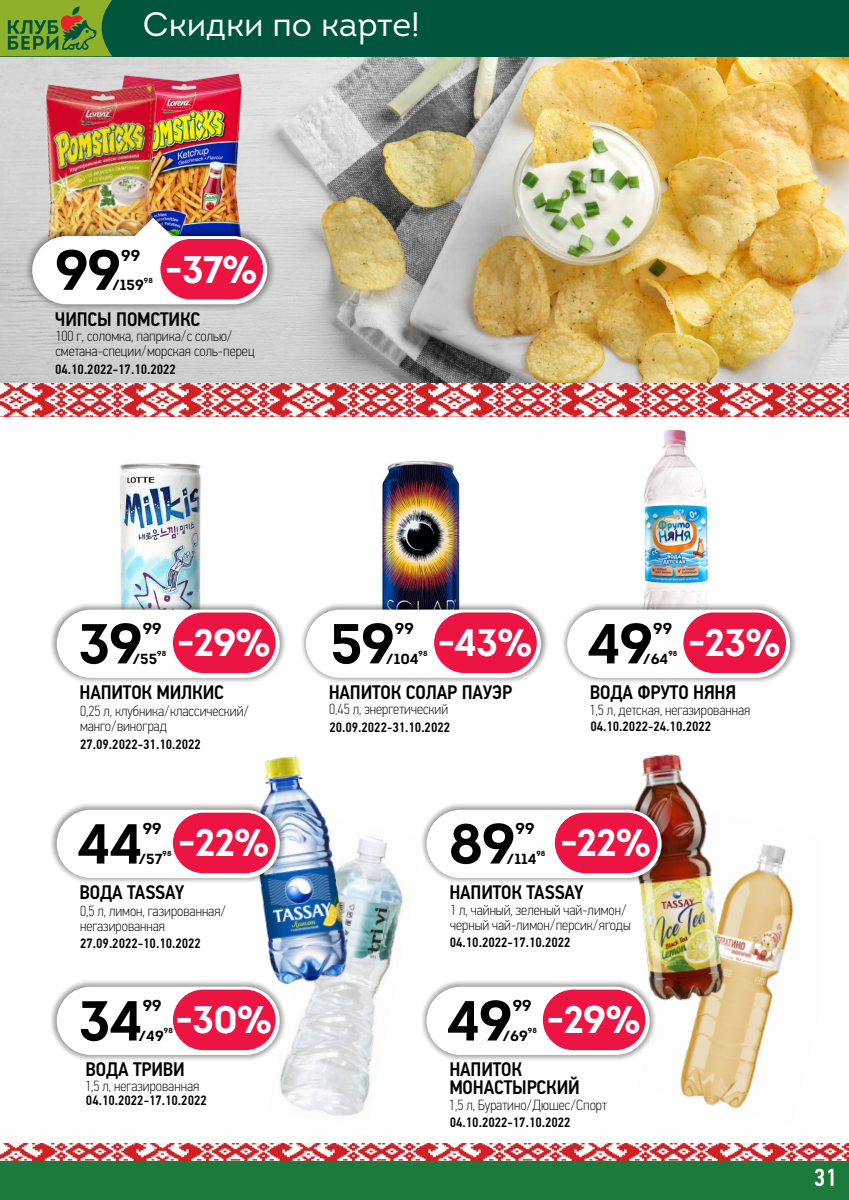
<style>
.page{position:relative;width:849px;height:1200px;background:#fff}
.page>*{position:absolute;margin:0;border:0;box-sizing:border-box;transform-origin:0 0}
.t1{font:700 56.25px "Intro";letter-spacing:-.03em;color:#000}
.t2{font:56.25px "Intro Bold Caps";color:#000}
.t3{font:38.25px "Intro Bold Caps";color:#fff}
.t4{font:33.75px "Intro";color:#fefefe}
.t5{font:500 24.75px "PF Din Text Cond Pro";color:#fff}
.t6{font:500 19.75px/18.8px "PF Din Text Cond Pro";letter-spacing:-.01em;color:#000}
.t7{font:15.75px "Intro Bold Caps";color:#000}
.t8{font:100 14.75px/15.2px "PF Din Text Cond Pro";color:#000}
.t9{font:700 14.5px "Intro";color:#000}
.t10{font:14.5px "Intro Bold Caps";color:#000}
.t11{font:500 13.75px "PF Din Text Cond Pro";color:#000}
.t12{font:7.25px "Intro Bold Caps";color:#000}
.s1{font-family:"Intro";font-weight:700}
.s2{font-family:"Intro Bold Caps";font-weight:400}
</style>
<div class="page">
<img style="left:0;top:56px;width:848px;height:328px">
<img style="left:680px;top:844px;width:114px;height:265px">
<div style="left:0;top:0;width:848px;height:56px;background:#00553d"></div>
<svg style="left:0;top:0;width:112px;height:56px;fill:#8fb129"></svg>
<svg style="left:8px;top:6px;width:88px;height:44px"></svg>
<img style="left:120px;top:463px;width:82px;height:136px">
<div style="left:46px;top:599px;width:244px;height:89px;background:#000;opacity:.49"></div>
<svg style="left:57px;top:610px;width:223px;height:68px"></svg>
<div style="left:173px;top:613px;width:102px;height:60px;background:#ec1443;border-radius:30px"></div>
<img style="left:382px;top:460px;width:78px;height:139px">
<div style="left:295px;top:599px;width:256px;height:89px;background:#000;opacity:.49"></div>
<svg style="left:306px;top:610px;width:235px;height:68px"></svg>
<div style="left:434px;top:613px;width:102px;height:60px;background:#ec1443;border-radius:30px"></div>
<img style="left:111px;top:68px;width:141px;height:137px">
<img style="left:15px;top:69px;width:173px;height:237px">
<div style="left:19px;top:205px;width:261px;height:112px;background:#000;opacity:.49"></div>
<img style="left:32px;top:218px;width:235px;height:86px">
<div style="left:160px;top:239px;width:103px;height:60px;background:#ec1443;border-radius:30px"></div>
<img style="left:279px;top:836px;width:124px;height:280px">
<img style="left:0;top:1144px;width:848px;height:17px">
<div style="left:0;top:1161px;width:848px;height:39px;background:#1c7b3c"></div>
<img style="left:638px;top:754px;width:90px;height:253px">
<div style="left:416px;top:800px;width:255px;height:88px;background:#000;opacity:.49"></div>
<svg style="left:426px;top:810px;width:235px;height:68px"></svg>
<div style="left:554px;top:813px;width:103px;height:60px;background:#ec1443;border-radius:30px"></div>
<div style="left:416px;top:976px;width:243px;height:89px;background:#000;opacity:.49"></div>
<svg style="left:426px;top:987px;width:223px;height:68px"></svg>
<div style="left:542px;top:990px;width:103px;height:60px;background:#ec1443;border-radius:30px"></div>
<img style="left:643px;top:426px;width:67px;height:173px">
<img style="left:260px;top:756px;width:97px;height:237px">
<div style="left:46px;top:800px;width:244px;height:88px;background:#000;opacity:.49"></div>
<svg style="left:57px;top:810px;width:223px;height:68px"></svg>
<div style="left:173px;top:813px;width:102px;height:60px;background:#ec1443;border-radius:30px"></div>
<div style="left:46px;top:976px;width:244px;height:89px;background:#000;opacity:.49"></div>
<svg style="left:57px;top:987px;width:223px;height:68px"></svg>
<div style="left:173px;top:990px;width:102px;height:60px;background:#ec1443;border-radius:30px"></div>
<div style="left:556px;top:599px;width:244px;height:89px;background:#000;opacity:.49"></div>
<svg style="left:567px;top:610px;width:223px;height:68px"></svg>
<div style="left:683px;top:613px;width:102px;height:60px;background:#ec1443;border-radius:30px"></div>
<img style="left:0;top:384px;width:848px;height:32px">
<h3 class="t4" style="left:143px;top:11px;width:278px">Скидки по карте!</h3>
<h1 class="t2" style="left:55px;top:248px;width:68px">9<span class="s1">9</span></h1>
<p class="t7" style="left:121px;top:249px;width:21px">99</p>
<p class="t10" style="left:112px;top:279px;width:33px">/<span class="s1">1</span>59</p>
<p class="t12" style="left:144px;top:277px;width:10px">98</p>
<h2 class="t3" style="left:165px;top:254px;width:94px">-37%</h2>
<h3 class="t6" style="left:55px;top:311px;width:147px">ЧИПСЫ ПОМСТИКС</h3>
<p class="t8" style="left:55px;top:330px;width:201px">100 г, соломка, паприка/с солью/ сметана-специи/морская соль-перец</p>
<p class="t11" style="left:55px;top:363px;width:122px">04.10.2022-17.10.2022</p>
<h1 class="t1" style="left:78px;top:621px;width:66px">39</h1>
<p class="t7" style="left:143px;top:622px;width:21px">99</p>
<h2 class="t3" style="left:177px;top:628px;width:95px">-<span class="s1">29</span>%</h2>
<h3 class="t6" style="left:79px;top:684px;width:146px">НАПИТОК МИЛКИС</h3>
<p class="t8" style="left:80px;top:704px;width:171px">0,25 л, клубника/классический/ манго/виноград</p>
<p class="t11" style="left:80px;top:739px;width:122px">27.09.2022-31.10.2022</p>
<p class="t9" style="left:132px;top:653px;width:26px"><span class="s2">/</span>55</p>
<p class="t12" style="left:157px;top:651px;width:10px">98</p>
<h1 class="t1" style="left:77px;top:821px;width:67px">44</h1>
<p class="t7" style="left:143px;top:823px;width:21px">99</p>
<h2 class="t3" style="left:178px;top:828px;width:93px">-<span class="s1">22</span>%</h2>
<h3 class="t6" style="left:79px;top:884px;width:106px">ВОДА TASSAY</h3>
<p class="t8" style="left:80px;top:905px;width:148px">0,5 л, лимон, газированная/ негазированная</p>
<p class="t11" style="left:80px;top:938px;width:122px">27.09.2022-10.10.2022</p>
<p class="t9" style="left:138px;top:853px;width:26px"><span class="s2">/</span>57</p>
<p class="t12" style="left:163px;top:851px;width:10px">98</p>
<h1 class="t1" style="left:78px;top:998px;width:66px">34</h1>
<p class="t7" style="left:143px;top:999px;width:21px">99</p>
<h2 class="t3" style="left:175px;top:1005px;width:99px">-<span class="s1">30</span>%</h2>
<h3 class="t6" style="left:85px;top:1061px;width:101px">ВОДА ТРИВИ</h3>
<p class="t8" style="left:85px;top:1079px;width:116px">1,5 л, негазированная</p>
<p class="t11" style="left:86px;top:1095px;width:122px">04.10.2022-17.10.2022</p>
<p class="t9" style="left:138px;top:1030px;width:27px"><span class="s2">/</span>49</p>
<p class="t12" style="left:164px;top:1028px;width:10px">98</p>
<h1 class="t2" style="left:330px;top:621px;width:67px">5<span class="s1">9</span></h1>
<p class="t7" style="left:395px;top:622px;width:21px">99</p>
<p class="t10" style="left:386px;top:653px;width:34px">/<span class="s1">1</span>04</p>
<p class="t12" style="left:418px;top:651px;width:10px">98</p>
<h2 class="t3" style="left:437px;top:627px;width:97px">-43%</h2>
<h3 class="t6" style="left:328px;top:685px;width:185px">НАПИТОК СОЛАР ПАУЭР</h3>
<p class="t8" style="left:329px;top:703px;width:120px">0,45 л, энергетический</p>
<p class="t11" style="left:329px;top:721px;width:122px">20.09.2022-31.10.2022</p>
<h1 class="t1" style="left:587px;top:621px;width:68px">49</h1>
<p class="t7" style="left:653px;top:622px;width:21px">99</p>
<h2 class="t3" style="left:687px;top:628px;width:94px">-<span class="s1">23</span>%</h2>
<h3 class="t6" style="left:589px;top:684px;width:148px">ВОДА ФРУТО НЯНЯ</h3>
<p class="t8" style="left:589px;top:704px;width:162px">1,5 л, детская, негазированная</p>
<p class="t11" style="left:590px;top:721px;width:122px">04.10.2022-24.10.2022</p>
<p class="t9" style="left:642px;top:653px;width:27px"><span class="s2">/</span>64</p>
<p class="t12" style="left:668px;top:651px;width:10px">98</p>
<h1 class="t2" style="left:448px;top:821px;width:69px">8<span class="s1">9</span></h1>
<p class="t7" style="left:515px;top:822px;width:21px">99</p>
<p class="t10" style="left:506px;top:853px;width:31px">/<span class="s1">1</span>14</p>
<p class="t12" style="left:536px;top:851px;width:10px">98</p>
<h2 class="t3" style="left:560px;top:828px;width:92px">-22%</h2>
<h3 class="t6" style="left:449px;top:885px;width:136px">НАПИТОК TASSAY</h3>
<p class="t8" style="left:450px;top:903px;width:182px">1 л, чайный, зеленый чай-лимон/ черный чай-лимон/персик/ягоды</p>
<p class="t11" style="left:450px;top:937px;width:122px">04.10.2022-17.10.2022</p>
<h1 class="t1" style="left:446px;top:998px;width:68px">49</h1>
<p class="t7" style="left:512px;top:999px;width:21px">99</p>
<h2 class="t3" style="left:546px;top:1005px;width:95px">-<span class="s1">29</span>%</h2>
<h3 class="t6" style="left:449px;top:1061px;width:132px">НАПИТОК<br>МОНАСТЫРСКИЙ</h3>
<p class="t8" style="left:449px;top:1098px;width:159px">1,5 л, Буратино/Дюшес/Спорт</p>
<p class="t11" style="left:449px;top:1116px;width:122px">04.10.2022-17.10.2022</p>
<p class="t9" style="left:502px;top:1030px;width:27px"><span class="s2">/</span>69</p>
<p class="t12" style="left:528px;top:1028px;width:10px">98</p>
<h3 class="t5" style="left:813px;top:1167px;width:24px">31</h3>
</div>
